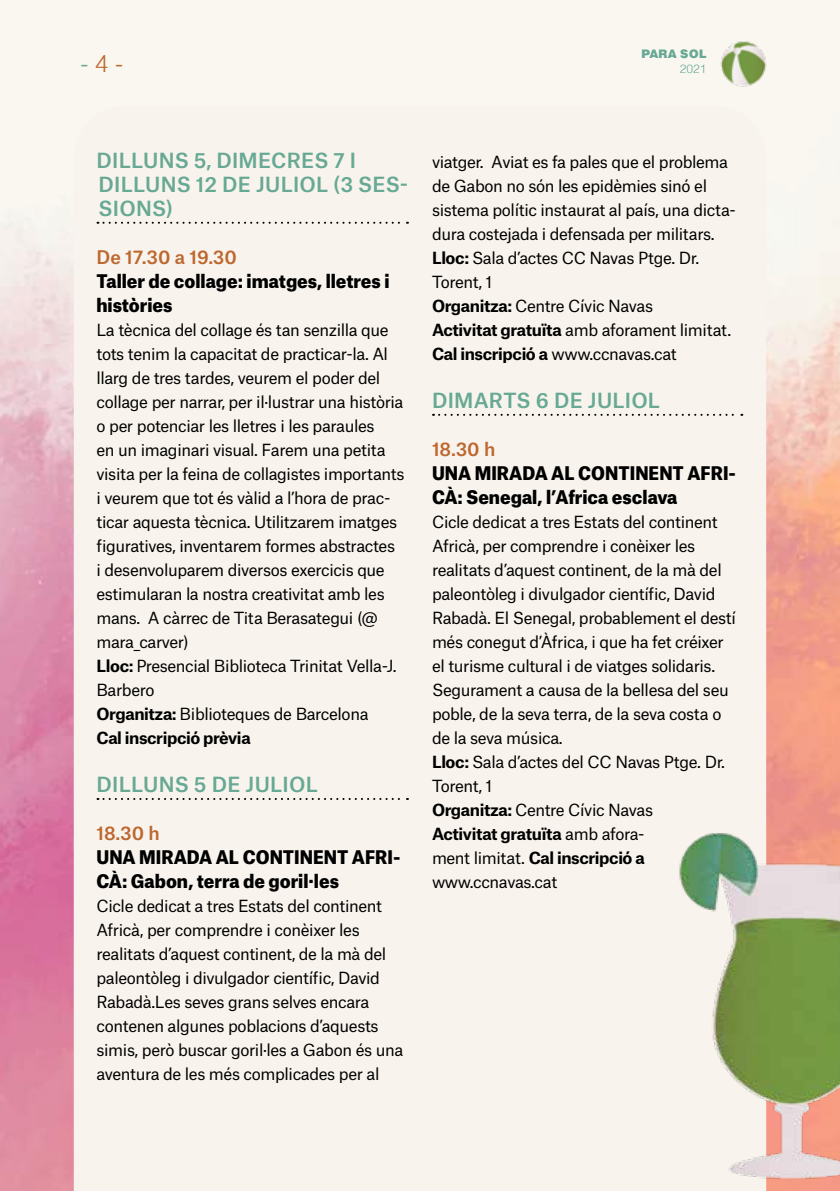
<style>
.page{position:relative;width:840px;height:1191px;background:#fff}
.page>*{position:absolute;margin:0;border:0;box-sizing:border-box;transform-origin:0 0}
.t1{font:300 24px "Helvetica";color:#be672f}
.t2{font:500 20px/24px "Atlas Grotesk";letter-spacing:.01em;color:#67a994}
.t3{font:900 18px/24px "Atlas Grotesk";color:#000;scale:.94 1}
.t4{font:500 18px "Atlas Grotesk";letter-spacing:-.005em;color:#be672f}
.t5{font:16px/24px "Atlas Grotesk";letter-spacing:-.025em;color:#000}
.t6{font:900 12px "Helvetica BQ";letter-spacing:.02em;color:#67a994}
.t7{font:300 12px "Helvetica";color:#67a994}
.s1{color:#67a994}
.s2{font-weight:700}
</style>
<div class="page">
<img style="left:0;top:0;width:839px;height:1191px">
<div style="left:74px;top:106px;width:691px;height:1085px;background:#f8f4ed"></div>
<img style="left:699px;top:19px;width:88px;height:88px">
<img style="left:573px;top:804px;width:266px;height:387px">
<svg style="left:97px;top:222px;width:311px;height:2px"></svg>
<svg style="left:97px;top:798px;width:311px;height:2px"></svg>
<svg style="left:433px;top:414px;width:309px;height:2px"></svg>
<h1 class="t1" style="left:80px;top:43px;width:44px"><span class="s1">-</span> 4 -</h1>
<p class="t6" style="left:641px;top:47px;width:67px">PARA SOL</p>
<p class="t7" style="left:679px;top:58px;width:28px">2021</p>
<p class="t2" style="left:96px;top:146px;width:313px">DILLUNS 5, DIMECRES 7 I<br>DILLUNS 12 DE JULIOL (3 SES-<br>SIONS)</p>
<p class="t4" style="left:96px;top:242px;width:142px">De 17.30 a 19.30</p>
<p class="t3" style="left:96px;top:267px;width:313px">Taller de collage: imatges, lletres i històries</p>
<p class="t5" style="left:96px;top:316px;width:309px">La tècnica del collage és tan senzilla que tots tenim la capacitat de practicar-la. Al llarg de tres tardes, veurem el poder del collage per narrar, per il·lustrar una història o per potenciar les lletres i les paraules<br>en un imaginari visual. Farem una petita visita per la feina de collagistes importants i veurem que tot és vàlid a l’hora de prac&shy;ticar aquesta tècnica. Utilitzarem imatges figuratives, inventarem formes abstractes<br>i desenvoluparem diversos exercicis que estimularan la nostra creativitat amb les mans. A càrrec de Tita Berasategui (@ mara_carver)<br><span class="s2">Lloc:</span> Presencial Biblioteca Trinitat Vella-J.<br>Barbero<br><span class="s2">Organitza:</span> Biblioteques de Barcelona<br><span class="s2">Cal inscripció prèvia</span></p>
<p class="t2" style="left:96px;top:770px;width:223px">DILLUNS 5 DE JULIOL</p>
<p class="t4" style="left:96px;top:818px;width:65px">18.30 h</p>
<p class="t3" style="left:96px;top:843px;width:325px">UNA MIRADA AL CONTINENT AFRI-<br>CÀ: Gabon, terra de goril·les</p>
<p class="t5" style="left:96px;top:892px;width:308px">Cicle dedicat a tres Estats del continent Africà, per comprendre i conèixer les realitats d’aquest continent, de la mà del paleontòleg i divulgador científic, David Rabadà.Les seves grans selves encara contenen algunes poblacions d’aquests simis, però buscar goril·les a Gabon és una aventura de les més complicades per al</p>
<p class="t5" style="left:432px;top:148px;width:305px">viatger. Aviat es fa pales que el problema de Gabon no són les epidèmies sinó el sistema polític instaurat al país, una dicta&shy;dura costejada i defensada per militars.<br><span class="s2">Lloc:</span> Sala d’actes CC Navas Ptge. Dr.<br>Torent, 1<br><span class="s2">Organitza:</span> Centre Cívic Navas<br><span class="s2">Activitat gratuïta</span> amb aforament limitat.<br><span class="s2">Cal inscripció a</span> www.ccnavas.cat</p>
<p class="t2" style="left:432px;top:386px;width:229px">DIMARTS 6 DE JULIOL</p>
<p class="t4" style="left:432px;top:434px;width:65px">18.30 h</p>
<p class="t3" style="left:432px;top:459px;width:325px">UNA MIRADA AL CONTINENT AFRI-<br>CÀ: Senegal, l’Africa esclava</p>
<p class="t5" style="left:432px;top:508px;width:305px">Cicle dedicat a tres Estats del continent Africà, per comprendre i conèixer les realitats d’aquest continent, de la mà del paleontòleg i divulgador científic, David Rabadà. El Senegal, probablement el destí més conegut d’Àfrica, i que ha fet créixer el turisme cultural i de viatges solidaris.<br>Segurament a causa de la bellesa del seu poble, de la seva terra, de la seva costa o de la seva música.<br><span class="s2">Lloc:</span> Sala d’actes del CC Navas Ptge. Dr.<br>Torent, 1<br><span class="s2">Organitza:</span> Centre Cívic Navas<br><span class="s2">Activitat gratuïta</span> amb afora-<br>ment limitat. <span class="s2">Cal inscripció a </span>www.ccnavas.cat</p>
</div>
